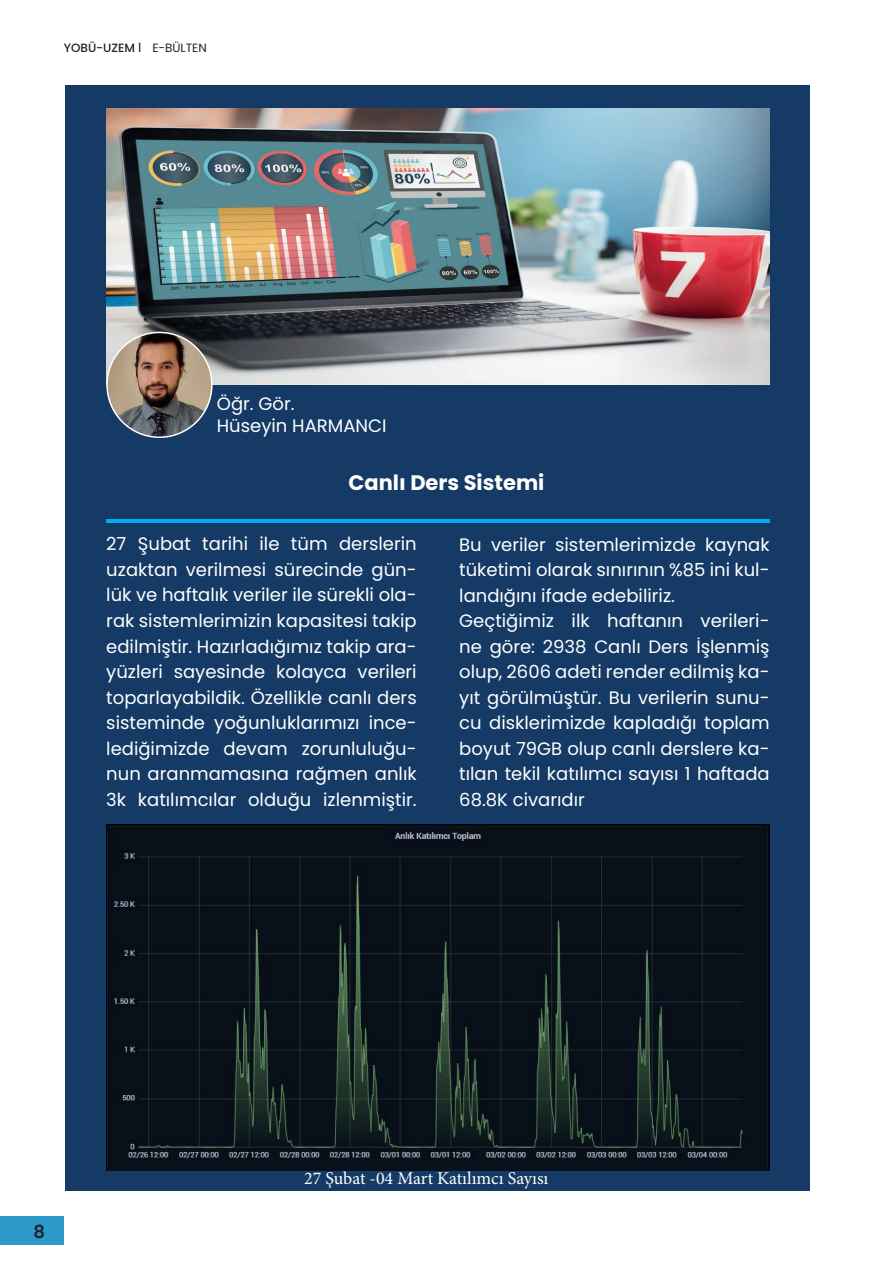
<style>
.page{position:relative;width:893px;height:1263px;background:#fff}
.page>*{position:absolute;margin:0;border:0;box-sizing:border-box;transform-origin:0 0}
.t1{font:700 21px "Poppins";color:#fff}
.t2{font:18px/25.5px "Poppins";color:#fff}
.t3{font:18px "Minion Pro";color:#fff}
.t4{font:600 18px "Poppins";color:#1b2528}
.t5{font:500 12px "Poppins";color:#1b2629}
.s1{font-weight:400;font-size:13.5px}
.s2{font-weight:400}
</style>
<div class="page">
<div style="left:0;top:1216px;width:64px;height:29px;background:#2b99ca"></div>
<div style="left:66px;top:85px;width:744px;height:1106px;background:#143a65"></div>
<img style="left:106px;top:108px;width:664px;height:277px">
<img style="left:107px;top:332px;width:105px;height:105px;border-radius:52px">
<div style="left:106px;top:332px;width:107px;height:106px;border:2px solid #fff;border-radius:50%"></div>
<hr style="left:106px;top:519px;width:664px;height:4px;background:#00aeef">
<img style="left:106px;top:825px;width:664px;height:345px">
<p class="t5" style="left:64px;top:41px;width:145px">YOBÜ-UZEM <span class="s1">I</span> <span class="s2">E-BÜLTEN</span></p>
<p class="t2" style="left:217px;top:393px;width:171px;line-height:21.6px">Öğr. Gör.<br>Hüseyin HARMANCI</p>
<p class="t1" style="left:349px;top:470px;width:197px">Canlı Ders Sistemi</p>
<p class="t2" style="left:106px;top:531px;width:312px;text-align:justify">27 Şubat tarihi ile tüm derslerin uzaktan verilmesi sürecinde gün&shy;lük ve haftalık veriler ile sürekli ola&shy;rak sistemlerimizin kapasitesi takip edilmiştir. Hazırladığımız takip ara&shy;yüzleri sayesinde kolayca verileri toparlayabildik. Özellikle canlı ders sisteminde yoğunluklarımızı ince&shy;lediğimizde devam zorunluluğu&shy;nun aranmamasına rağmen anlık 3k katılımcılar olduğu izlenmiştir.</p>
<p class="t2" style="left:459px;top:531px;width:312px">Bu veriler sistemlerimizde kaynak tüketimi olarak sınırının %85 ini kul&shy;landığını ifade edebiliriz.<br>Geçtiğimiz ilk haftanın verileri&shy;ne göre: 2938 Canlı Ders İşlenmiş olup, 2606 adeti render edilmiş ka&shy;yıt görülmüştür. Bu verilerin sunu&shy;cu disklerimizde kapladığı toplam boyut 79GB olup canlı derslere ka&shy;tılan tekil katılımcı sayısı 1 haftada 68.8K civarıdır</p>
<p class="t4" style="left:34px;top:1221px;width:13px">8</p>
<p class="t3" style="left:304px;top:1166px;width:246px">27 Şubat -04 Mart Katılımcı Sayısı</p>
</div>
